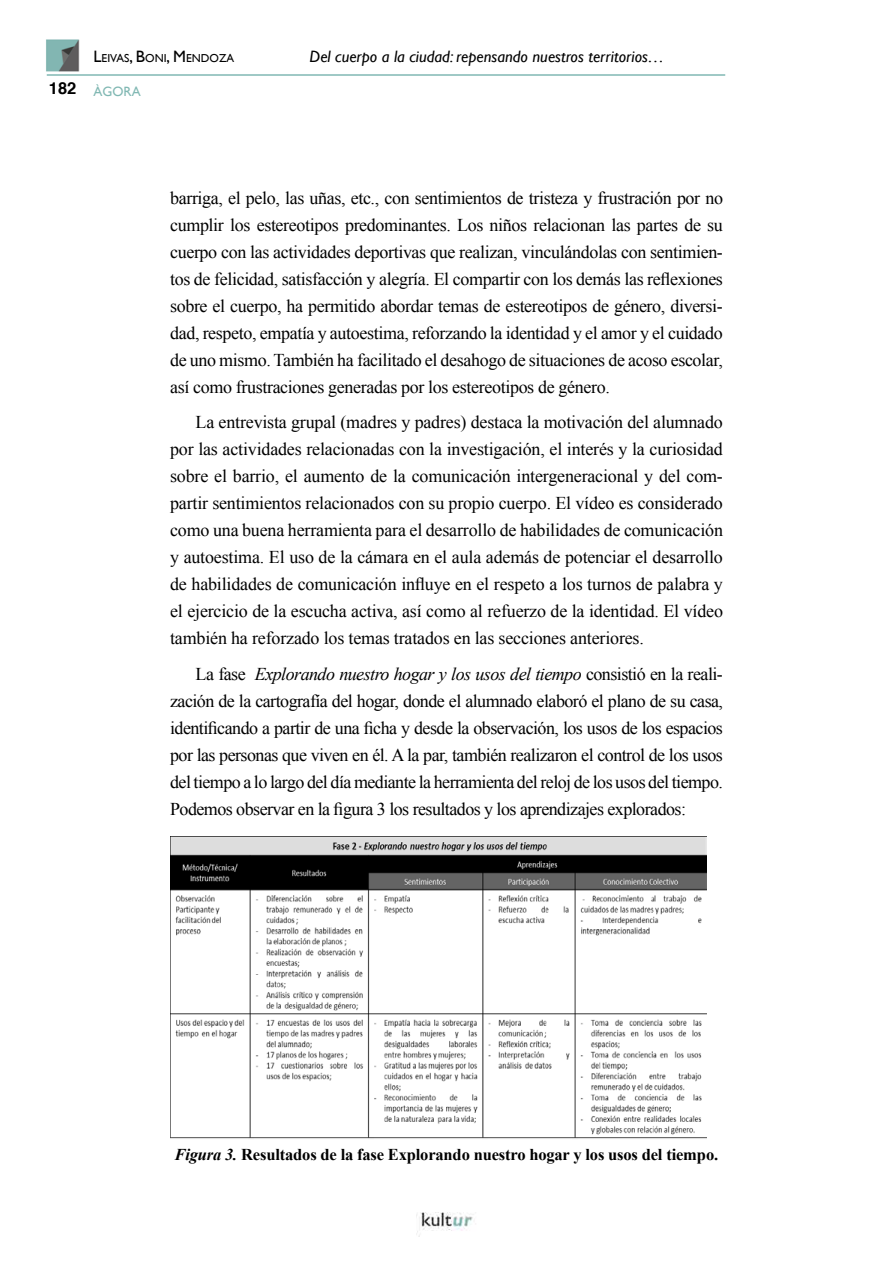
<style>
.page{position:relative;width:893px;height:1263px;background:#fff}
.page>*{position:absolute;margin:0;border:0;box-sizing:border-box;transform-origin:0 0}
.Cuerpo{font:18px/27px "Times New Roman";letter-spacing:-.02em;color:#000;text-align:justify}
.Pie_Ilustración{font:700 16.5px "Times New Roman";letter-spacing:-.01em;color:#000}
.t1{font:italic 16.5px "Gill Sans";color:#000}
.t2{font:700 16.5px "Helvetica";color:#000}
.t3{font:13.5px "Gill Sans";color:#81b8b3}
.t4{font:11.55px "Gill Sans";color:#000}
.s1{font-size:16.5px}
.s2{font-style:italic}
</style>
<div class="page">
<img style="left:46px;top:39px;width:34px;height:33px">
<img style="left:417px;top:1212px;width:56px;height:25px">
<hr style="left:47px;top:74px;width:678px;height:2px;background:#81b8b3">
<img style="left:170px;top:836px;width:537px;height:303px">
<p class="t2" style="left:49px;top:75px;width:29px">182</p>
<p class="t4" style="left:94px;top:52px;width:142px"><span class="s1">L</span>EIVAS<span class="s1">, B</span>ONI<span class="s1">, M</span>ENDOZA</p>
<p class="t1" style="left:310px;top:47px;width:356px">Del cuerpo a la ciudad: repensando nuestros territorios…</p>
<p class="t3" style="left:94px;top:83px;width:49px">ÀGORA</p>
<p class="Cuerpo" style="left:170px;top:184px;width:554px">barriga, el pelo, las uñas, etc., con sentimientos de tristeza y frustración por no cumplir los estereotipos predominantes. Los niños relacionan las partes de su cuerpo con las actividades deportivas que realizan, vinculándolas con sentimien&shy;tos de felicidad, satisfacción y alegría. El compartir con los demás las reflexiones sobre el cuerpo, ha permitido abordar temas de estereotipos de género, diversi&shy;dad, respeto, empatía y autoestima, reforzando la identidad y el amor y el cuidado de uno mismo. También ha facilitado el desahogo de situaciones de acoso escolar, así como frustraciones generadas por los estereotipos de género.</p>
<p class="Cuerpo" style="left:170px;top:409px;width:554px;text-indent:26px">La entrevista grupal (madres y padres) destaca la motivación del alumnado por las actividades relacionadas con la investigación, el interés y la curiosidad sobre el barrio, el aumento de la comunicación intergeneracional y del com&shy;partir sentimientos relacionados con su propio cuerpo. El vídeo es considerado como una buena herramienta para el desarrollo de habilidades de comunicación y autoestima. El uso de la cámara en el aula además de potenciar el desarrollo de habilidades de comunicación influye en el respeto a los turnos de palabra y el ejercicio de la escucha activa, así como al refuerzo de la identidad. El vídeo también ha reforzado los temas tratados en las secciones anteriores.</p>
<p class="Cuerpo" style="left:170px;top:660px;width:554px;text-indent:26px">La fase <span class="s2">Explorando nuestro hogar y los usos del tiempo</span> consistió en la reali&shy;zación de la cartografía del hogar, donde el alumnado elaboró el plano de su casa, identificando a partir de una ficha y desde la observación, los usos de los espacios por las personas que viven en él. A la par, también realizaron el control de los usos del tiempo a lo largo del día mediante la herramienta del reloj de los usos del tiempo.<br>Podemos observar en la figura 3 los resultados y los aprendizajes explorados:</p>
<p class="Pie_Ilustración" style="left:175px;top:1143px;width:545px"><span class="s2">Figura 3.</span> Resultados de la fase Explorando nuestro hogar y los usos del tiempo.</p>
</div>
